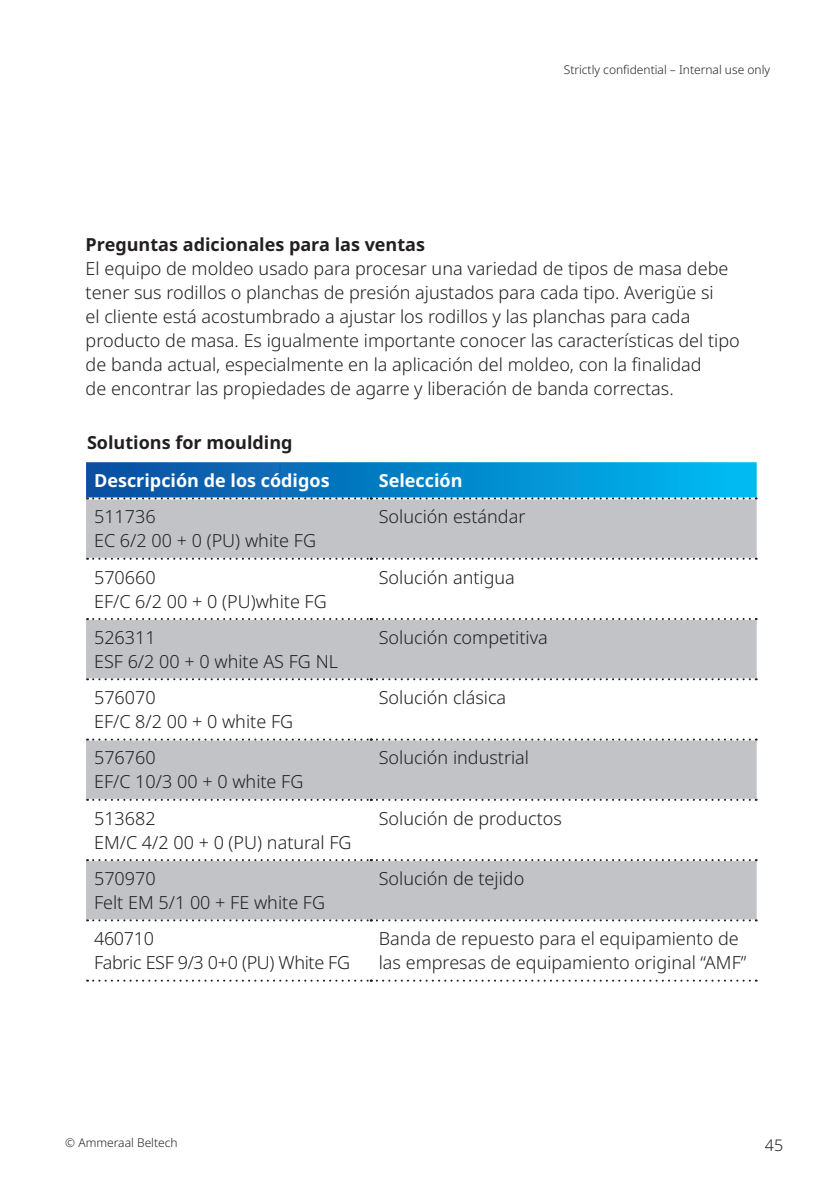
<style>
.page{position:relative;width:840px;height:1191px;background:#fff}
.page>*{position:absolute;margin:0;border:0;box-sizing:border-box;transform-origin:0 0}
.t1{font:300 18px/24px "Noto Sans";color:#231f20}
.t2{font:700 18px "Noto Sans";color:#231f20}
.t3{font:700 18px "Noto Sans";color:#fff}
.t4{font:300 18px "Noto Sans";letter-spacing:-.02em;color:#231f20}
.t5{font:300 16px "Noto Sans";color:#231f20}
.t6{font:300 12px "Noto Sans";color:#231f20}
</style>
<div class="page">
<div style="left:86px;top:499px;width:670px;height:60px;background:#c2c3c6"></div>
<svg style="left:86px;top:559px;width:670px;height:421px"></svg>
<svg style="left:86px;top:462px;width:670px;height:37px;background:#0e87c8"></svg>
<svg style="left:87px;top:558px;width:669px;height:2px"></svg>
<svg style="left:87px;top:618px;width:669px;height:2px"></svg>
<svg style="left:87px;top:678px;width:669px;height:2px"></svg>
<svg style="left:87px;top:738px;width:669px;height:2px"></svg>
<svg style="left:87px;top:799px;width:669px;height:2px"></svg>
<svg style="left:87px;top:859px;width:669px;height:2px"></svg>
<svg style="left:87px;top:919px;width:669px;height:2px"></svg>
<svg style="left:87px;top:979px;width:669px;height:2px"></svg>
<p class="t6" style="left:563px;top:61px;width:208px">Strictly confidential – Internal use only</p>
<p class="t2" style="left:85px;top:232px;width:341px">Preguntas adicionales para las ventas</p>
<p class="t1" style="left:85px;top:257px;width:644px">El equipo de moldeo usado para procesar una variedad de tipos de masa debe</p>
<p class="t1" style="left:85px;top:281px;width:629px">tener sus rodillos o planchas de presión ajustados para cada tipo. Averigüe si</p>
<p class="t1" style="left:85px;top:305px;width:655px">el cliente está acostumbrado a ajustar los rodillos y las planchas para cada producto de masa. Es igualmente importante conocer las características del tipo</p>
<p class="t1" style="left:85px;top:353px;width:617px">de banda actual, especialmente en la aplicación del moldeo, con la finalidad</p>
<p class="t1" style="left:85px;top:377px;width:589px">de encontrar las propiedades de agarre y liberación de banda correctas.</p>
<p class="t2" style="left:87px;top:430px;width:207px">Solutions for moulding</p>
<p class="t3" style="left:94px;top:468px;width:237px">Descripción de los códigos</p>
<p class="t3" style="left:378px;top:468px;width:85px">Selección</p>
<p class="t1" style="left:94px;top:505px;width:63px">511736</p>
<p class="t1" style="left:94px;top:529px;width:223px">EC 6/2 00 + 0 (PU) white FG</p>
<p class="t1" style="left:378px;top:505px;width:148px">Solución estándar</p>
<p class="t1" style="left:94px;top:565px;width:63px">570660</p>
<p class="t1" style="left:94px;top:589px;width:234px">EF/C 6/2 00 + 0 (PU)white FG</p>
<p class="t1" style="left:378px;top:565px;width:137px">Solución antigua</p>
<p class="t1" style="left:94px;top:626px;width:63px">526311</p>
<p class="t1" style="left:94px;top:650px;width:245px">ESF 6/2 00 + 0 white AS FG NL</p>
<p class="t1" style="left:378px;top:626px;width:170px">Solución competitiva</p>
<p class="t1" style="left:94px;top:686px;width:63px">576070</p>
<p class="t1" style="left:94px;top:710px;width:200px">EF/C 8/2 00 + 0 white FG</p>
<p class="t1" style="left:378px;top:686px;width:129px">Solución clásica</p>
<p class="t1" style="left:94px;top:746px;width:63px">576760</p>
<p class="t1" style="left:94px;top:770px;width:211px">EF/C 10/3 00 + 0 white FG</p>
<p class="t1" style="left:378px;top:746px;width:152px">Solución industrial</p>
<p class="t1" style="left:94px;top:806px;width:63px">513682</p>
<p class="t1" style="left:94px;top:830px;width:259px">EM/C 4/2 00 + 0 (PU) natural FG</p>
<p class="t1" style="left:378px;top:806px;width:184px">Solución de productos</p>
<p class="t1" style="left:94px;top:867px;width:63px">570970</p>
<p class="t1" style="left:94px;top:891px;width:232px">Felt EM 5/1 00 + FE white FG</p>
<p class="t1" style="left:378px;top:867px;width:147px">Solución de tejido</p>
<p class="t1" style="left:94px;top:927px;width:61px">460710</p>
<p class="t4" style="left:94px;top:950px;width:257px">Fabric ESF 9/3 0+0 (PU) White FG</p>
<p class="t1" style="left:378px;top:927px;width:369px">Banda de repuesto para el equipamiento de las empresas de equipamiento original “AMF”</p>
<p class="t6" style="left:65px;top:1134px;width:114px">© Ammeraal Beltech</p>
<p class="t5" style="left:764px;top:1134px;width:20px">45</p>
</div>
